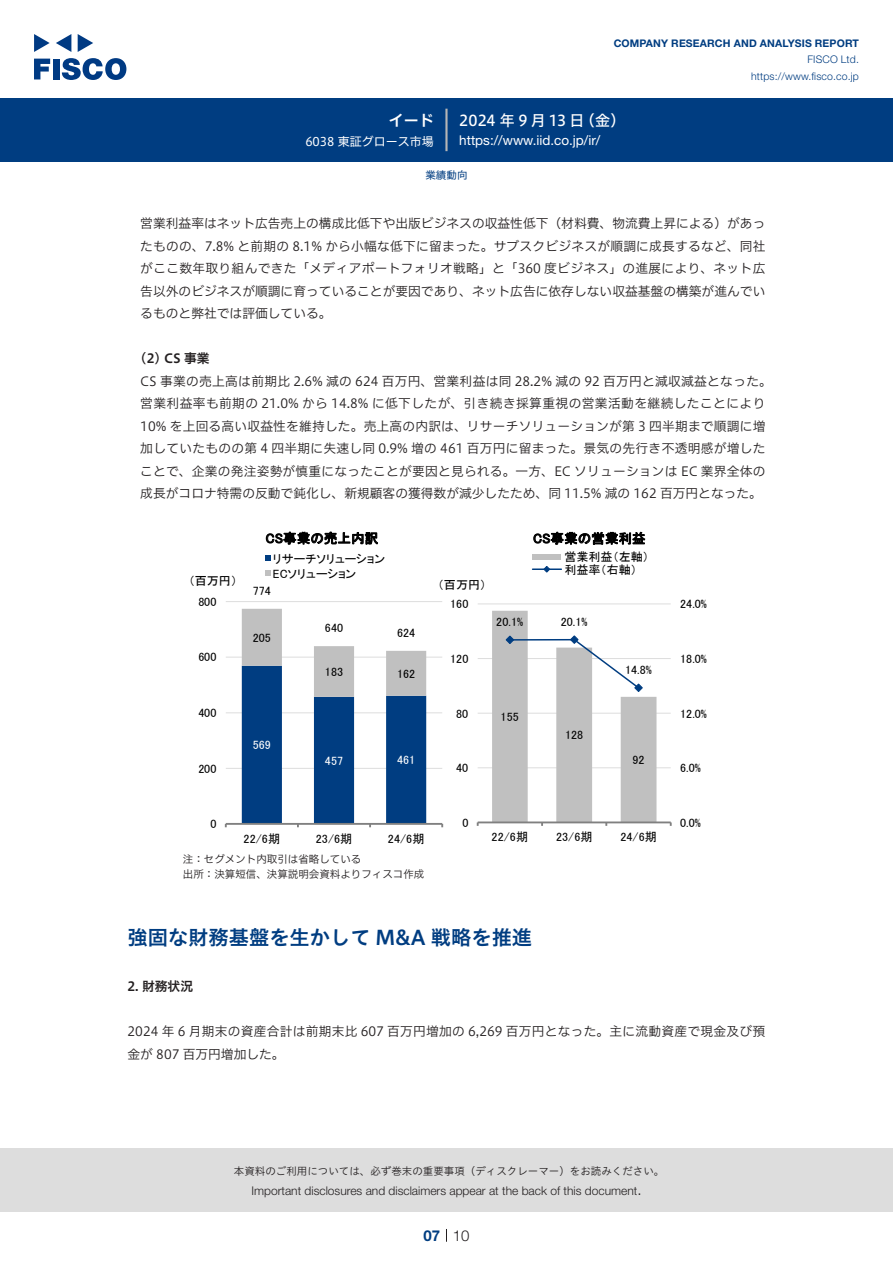
<style>
.page{position:relative;width:893px;height:1263px;background:#fff}
.page>*{position:absolute;margin:0;border:0;box-sizing:border-box;transform-origin:0 0}
.中タイトル{font:20.25px "Hiragino UD Sans Std W6";color:#003d81}
.t1{font:15px "Hiragino UD Sans F Std N W5";color:#fff}
.t2{font:300 15px "Helvetica Neue LT Std";color:#231f20}
.t3{font:15px "Hiragino UD Sans F Std N W6";color:#fff}
.t4{font:700 15px "Helvetica Neue LT Std";color:#003d81}
.t5{font:13.5px "Helvetica Neue LT Std";color:#fff}
.t6{font:13.5px "MS P Gothic";letter-spacing:.01em;color:#000}
.本文3mm{font:12.75px/22.5px "Hiragino UD Sans F Std N W3";letter-spacing:.015em;color:#231f20;text-align:justify}
.本文{font:12.75px/22.5px "Hiragino UD Sans F Std N W3";letter-spacing:.02em;color:#231f20}
.小タイトル3mm{font:12.75px "Hiragino UD Sans F Std N W6";color:#231f20}
.小タイトル{font:12.75px "Hiragino UD Sans F Std N W6";color:#231f20}
.t7{font:12px/15.1px "MS P Gothic";color:#000}
.t8{font:300 12px "Helvetica Neue LT Std";color:#231f20}
.t9{font:12px "Hiragino UD Sans F Std N W4";color:#fff}
.t10{font:12px "MS P Gothic";letter-spacing:.005em;color:#fff}
.t11{font:10.5px "Hiragino UD Sans Std W3";color:#231f20}
.表組み基本スタイル{font:10.5px "Hiragino UD Sans F Std N W3";color:#231f20}
.t12{font:700 10.5px "Helvetica Neue LT Std";letter-spacing:.015em;color:#003d81}
.t13{font:300 10.5px/16.5px "Helvetica Neue LT Std";letter-spacing:.015em;color:#003d81;text-align:right}
.ヘッダー{font:10.5px "Hiragino UD Sans F Std N W4";color:#003d81}
</style>
<div class="page">
<div style="left:0;top:1148px;width:893px;height:64px;background:#ddd"></div>
<svg style="left:34px;top:59px;width:16px;height:20px"></svg>
<div style="left:53px;top:59px;width:6px;height:20px;background:#003a83"></div>
<svg style="left:62px;top:58px;width:64px;height:22px"></svg>
<svg style="left:34px;top:34px;width:16px;height:18px"></svg>
<svg style="left:78px;top:34px;width:15px;height:18px"></svg>
<svg style="left:56px;top:34px;width:15px;height:18px"></svg>
<div style="left:0;top:98px;width:893px;height:64px;background:#003d81"></div>
<hr style="left:445px;top:109px;width:3px;height:42px;background:#b5b5b6">
<svg style="left:446px;top:1229px;width:1px;height:13px"></svg>
<hr style="left:226px;top:768px;width:216px;height:1px;background:#ddd">
<hr style="left:226px;top:712px;width:216px;height:1px;background:#ddd">
<hr style="left:226px;top:657px;width:216px;height:1px;background:#ddd">
<hr style="left:226px;top:601px;width:216px;height:1px;background:#ddd">
<hr style="left:226px;top:823px;width:216px;height:2px;background:#808080">
<svg style="left:242px;top:609px;width:184px;height:218px"></svg>
<svg style="left:265px;top:556px;width:6px;height:5px"></svg>
<svg style="left:265px;top:571px;width:6px;height:5px"></svg>
<hr style="left:478px;top:767px;width:193px;height:1px;background:#ddd">
<hr style="left:478px;top:713px;width:193px;height:1px;background:#ddd">
<hr style="left:478px;top:658px;width:193px;height:1px;background:#ddd">
<hr style="left:478px;top:603px;width:193px;height:1px;background:#ddd">
<hr style="left:478px;top:821px;width:193px;height:2px;background:#808080">
<svg style="left:492px;top:611px;width:164px;height:215px"></svg>
<div style="left:533px;top:554px;width:28px;height:5px;background:#c0c0c0"></div>
<hr style="left:533px;top:568px;width:28px;height:2px;background:#003d81">
<svg style="left:543px;top:566px;width:8px;height:7px"></svg>
<p class="t3" style="left:389px;top:109px;width:46px">イード</p>
<p class="t9" style="left:305px;top:132px;width:130px">6038 東証グロース市場</p>
<p class="t12" style="left:614px;top:37px;width:247px">COMPANY RESEARCH AND ANALYSIS REPORT</p>
<p class="t13" style="left:751px;top:51px;width:109px">FISCO Ltd. https://www.fisco.co j p.</p>
<p class="t1" style="left:580px;top:109px;width:47px">（金(</p>
<p class="t1" style="left:459px;top:109px;width:127px">2024 年 9 月 13 日</p>
<p class="t5" style="left:459px;top:132px;width:143px">https: / / w w w . i i d . c o j p. /i r/</p>
<p class="ヘッダー" style="left:425px;top:167px;width:43px">業績動向</p>
<p class="本文3mm" style="left:140px;top:211px;width:627px">営業利益率はネット広告売上の構成比低下や出版ビジネスの収益性低下（材料費、物流費上昇による）があったものの、7.8% と前期の 8.1% から小幅な低下に留まった。サブスクビジネスが順調に成長するなど、同社がここ数年取り組んできた「メディアポートフォリオ戦略」と「360 度ビジネス」の進展により、ネット広告以外のビジネスが順調に育っていることが要因であり、ネット広告に依存しない収益基盤の構築が進んでいるものと弊社では評価している。</p>
<p class="小タイトル3mm" style="left:140px;top:349px;width:71px">2( ) CS 事業</p>
<p class="本文3mm" style="left:140px;top:369px;width:633px;text-align:left">CS 事業の売上高は前期比 2.6% 減の 624 百万円、営業利益は同 28.2% 減の 92 百万円と減収減益となった。営業利益率も前期の 21.0% から 14.8% に低下したが、引き続き採算重視の営業活動を継続したことにより10% を上回る高い収益性を維持した。売上高の内訳は、リサーチソリューションが第 3 四半期まで順調に増加していたものの第 4 四半期に失速し同 0.9% 増の 461 百万円に留まった。景気の先行き不透明感が増したことで、企業の発注姿勢が慎重になったことが要因と見られる。一方、EC ソリューションは EC 業界全体の成長がコロナ特需の反動で鈍化し、新規顧客の獲得数が減少したため、同 11.5% 減の 162 百万円となった。</p>
<p class="t7" style="left:189px;top:573px;width:50px">（百万円(</p>
<p class="t6" style="left:266px;top:531px;width:114px">CS事業の売上内訳</p>
<p class="t7" style="left:273px;top:551px;width:114px">リサーチソリューション<br>ECソリューション</p>
<p class="t7" style="left:253px;top:583px;width:20px">774</p>
<p class="t7" style="left:438px;top:577px;width:50px">（百万円(</p>
<p class="t6" style="left:533px;top:532px;width:114px">CS事業の営業利益</p>
<p class="t7" style="left:564px;top:550px;width:86px;line-height:12.5px">営業利益（左軸(利益率（右軸(</p>
<p class="t7" style="left:198px;top:594px;width:20px">800</p>
<p class="t7" style="left:450px;top:596px;width:20px">160</p>
<p class="t7" style="left:680px;top:596px;width:28px">24.0%</p>
<p class="t7" style="left:253px;top:630px;width:20px">205</p>
<p class="t7" style="left:325px;top:620px;width:20px">640</p>
<p class="t7" style="left:397px;top:625px;width:20px">624</p>
<p class="t7" style="left:496px;top:614px;width:28px">20.1%</p>
<p class="t7" style="left:561px;top:614px;width:28px">20.1%</p>
<p class="t7" style="left:198px;top:649px;width:20px">600</p>
<p class="t7" style="left:450px;top:651px;width:20px">120</p>
<p class="t7" style="left:680px;top:651px;width:28px">18.0%</p>
<p class="t7" style="left:325px;top:664px;width:20px">183</p>
<p class="t7" style="left:397px;top:666px;width:20px">162</p>
<p class="t7" style="left:625px;top:662px;width:28px">14.8%</p>
<p class="t7" style="left:198px;top:705px;width:20px">400</p>
<p class="t7" style="left:456px;top:706px;width:13px">80</p>
<p class="t7" style="left:501px;top:709px;width:20px">155</p>
<p class="t7" style="left:680px;top:706px;width:28px">12.0%</p>
<p class="t10" style="left:253px;top:739px;width:20px">569</p>
<p class="t7" style="left:565px;top:727px;width:20px">128</p>
<p class="t7" style="left:198px;top:761px;width:20px">200</p>
<p class="t10" style="left:325px;top:754px;width:20px">457</p>
<p class="t10" style="left:397px;top:754px;width:20px">461</p>
<p class="t7" style="left:456px;top:760px;width:13px">40</p>
<p class="t7" style="left:632px;top:752px;width:14px">92</p>
<p class="t7" style="left:680px;top:760px;width:22px">6.0%</p>
<p class="t7" style="left:210px;top:816px;width:8px">0</p>
<p class="t7" style="left:462px;top:815px;width:8px">0</p>
<p class="t7" style="left:680px;top:815px;width:22px">0.0%</p>
<p class="t7" style="left:244px;top:831px;width:38px">22/6期</p>
<p class="t7" style="left:316px;top:831px;width:38px">23/6期</p>
<p class="t7" style="left:388px;top:831px;width:38px">24/6期</p>
<p class="t7" style="left:492px;top:829px;width:38px">22/6期</p>
<p class="t7" style="left:556px;top:829px;width:38px">23/6期</p>
<p class="t7" style="left:620px;top:829px;width:38px">24/6期</p>
<p class="表組み基本スタイル" style="left:183px;top:851px;width:180px">注：セグメント内取引は省略している</p>
<p class="表組み基本スタイル" style="left:183px;top:866px;width:243px">出所：決算短信、決算説明会資料よりフィスコ作成</p>
<p class="中タイトル" style="left:128px;top:922px;width:406px">強固な財務基盤を生かして M&amp;A 戦略を推進</p>
<p class="小タイトル" style="left:128px;top:977px;width:67px">2. 財務状況</p>
<p class="本文" style="left:128px;top:1019px;width:639px">2024 年 6 月期末の資産合計は前期末比 607 百万円増加の 6,269 百万円となった。主に流動資産で現金及び預金が 807 百万円増加した。</p>
<p class="t11" style="left:234px;top:1163px;width:432px">本資料のご利用については、必ず巻末の重要事項（ディスクレーマー）をお読みください。</p>
<p class="t2" style="left:637px;top:1180px;width:6px">.</p>
<p class="t8" style="left:251px;top:1183px;width:387px">Important disclosures and disclaimers appear at the back of this document</p>
<p class="t4" style="left:423px;top:1226px;width:18px">07</p>
<p class="t2" style="left:453px;top:1226px;width:18px">10</p>
</div>
